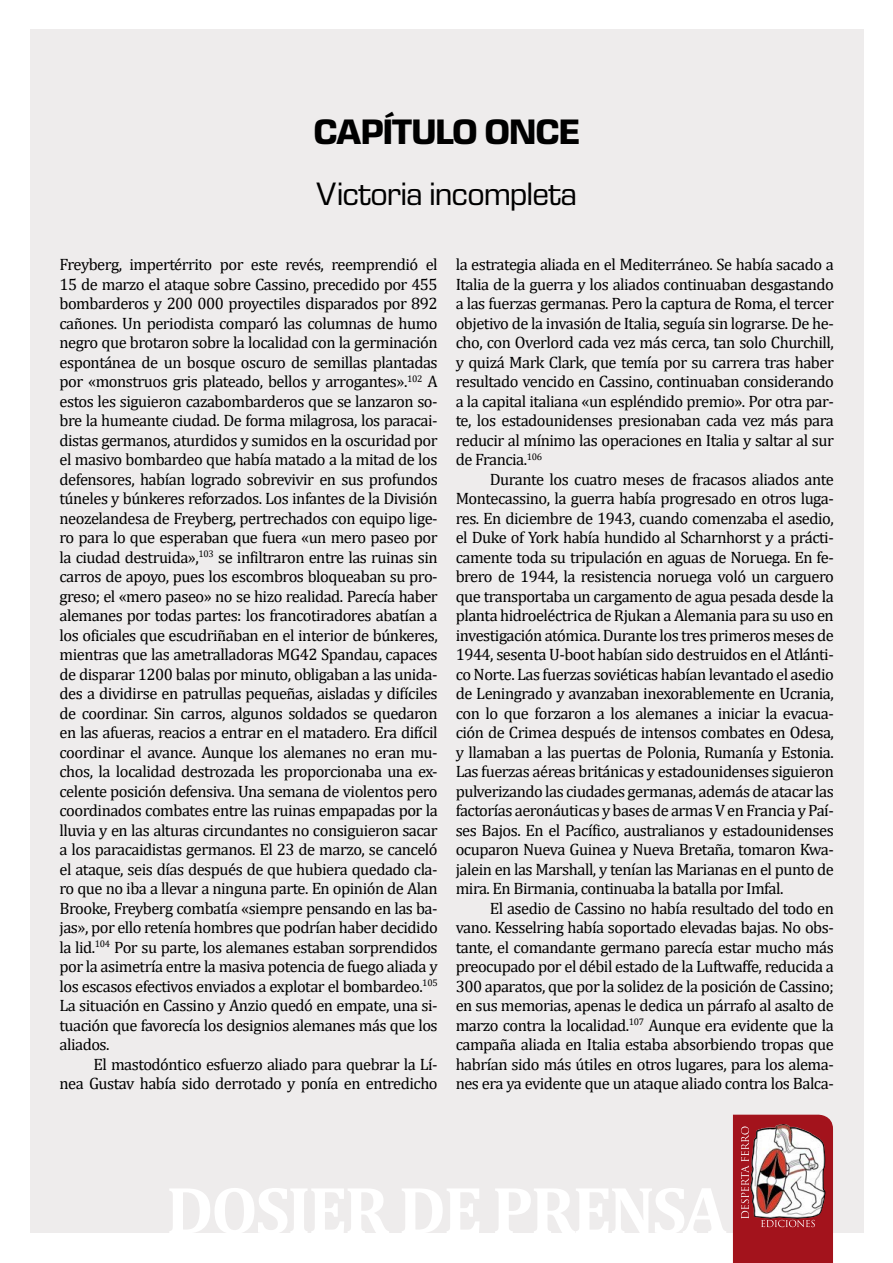
<style>
.page{position:relative;width:893px;height:1263px;background:#fff}
.page>*{position:absolute;margin:0;border:0;box-sizing:border-box;transform-origin:0 0}
.numero_capitulo{font:700 36px "Eurostile Next LT Pro";letter-spacing:-.03em;color:#000}
.titulo_capitulo{font:33px "Eurostile Next LT Pro";letter-spacing:-.03em;color:#000}
.Texto_general{font:16.5px/19.5px "Cambria";letter-spacing:-.03em;color:#000;text-align:justify}
</style>
<div class="page">
<div style="left:30px;top:30px;width:833px;height:1203px;background:#eeecec"></div>
<svg style="left:733px;top:1115px;width:100px;height:148px;background:#b25c60"></svg>
<p class="numero_capitulo" style="left:314px;top:112px;width:268px">CAPÍTULO ONCE</p>
<p class="titulo_capitulo" style="left:316px;top:176px;width:262px">Victoria incompleta</p>
<p class="Texto_general" style="left:60px;top:255px;width:380px">Freyberg, impertérrito por este revés, reemprendió el 15 de marzo el ataque sobre Cassino, precedido por 455 bombarderos y 200 000 proyectiles disparados por 892 cañones. Un periodista comparó las columnas de humo negro que brotaron sobre la localidad con la germinación espontánea de un bosque oscuro de semillas plantadas por «monstruos gris plateado, bellos y arrogantes».<sup>102</sup> A estos les siguieron cazabombarderos que se lanzaron so&shy;bre la humeante ciudad. De forma milagrosa, los paracai&shy;distas germanos, aturdidos y sumidos en la oscuridad por el masivo bombardeo que había matado a la mitad de los defensores, habían logrado sobrevivir en sus profundos túneles y búnkeres reforzados. Los infantes de la División neozelandesa de Freyberg, pertrechados con equipo lige&shy;ro para lo que esperaban que fuera «un mero paseo por la ciudad destruida»,<sup>103</sup> se infiltraron entre las ruinas sin carros de apoyo, pues los escombros bloqueaban su pro&shy;greso; el «mero paseo» no se hizo realidad. Parecía haber alemanes por todas partes: los francotiradores abatían a los oficiales que escudriñaban en el interior de búnkeres, mientras que las ametralladoras MG42 Spandau, capaces de disparar 1200 balas por minuto, obligaban a las unida&shy;des a dividirse en patrullas pequeñas, aisladas y difíciles de coordinar. Sin carros, algunos soldados se quedaron en las afueras, reacios a entrar en el matadero. Era difícil coordinar el avance. Aunque los alemanes no eran mu&shy;chos, la localidad destrozada les proporcionaba una ex&shy;celente posición defensiva. Una semana de violentos pero coordinados combates entre las ruinas empapadas por la lluvia y en las alturas circundantes no consiguieron sacar a los paracaidistas germanos. El 23 de marzo, se canceló el ataque, seis días después de que hubiera quedado cla&shy;ro que no iba a llevar a ninguna parte. En opinión de Alan Brooke, Freyberg combatía «siempre pensando en las ba&shy;jas», por ello retenía hombres que podrían haber decidido la lid.<sup>104</sup> Por su parte, los alemanes estaban sorprendidos por la asimetría entre la masiva potencia de fuego aliada y los escasos efectivos enviados a explotar el bombardeo.<sup>105<br></sup>La situación en Cassino y Anzio quedó en empate, una si&shy;tuación que favorecía los designios alemanes más que los aliados.</p>
<p class="Texto_general" style="left:60px;top:1054px;width:380px;text-align:right">El mastodóntico esfuerzo aliado para quebrar la Lí-<br>nea Gustav había sido derrotado y ponía en entredicho</p>
<p class="Texto_general" style="left:456px;top:255px;width:380px">la estrategia aliada en el Mediterráneo. Se había sacado a Italia de la guerra y los aliados continuaban desgastando a las fuerzas germanas. Pero la captura de Roma, el tercer objetivo de la invasión de Italia, seguía sin lograrse. De he&shy;cho, con Overlord cada vez más cerca, tan solo Churchill, y quizá Mark Clark, que temía por su carrera tras haber resultado vencido en Cassino, continuaban considerando a la capital italiana «un espléndido premio». Por otra par&shy;te, los estadounidenses presionaban cada vez más para reducir al mínimo las operaciones en Italia y saltar al sur de Francia.<sup>106</sup></p>
<p class="Texto_general" style="left:456px;top:469px;width:380px;text-indent:34px">Durante los cuatro meses de fracasos aliados ante Montecassino, la guerra había progresado en otros luga&shy;res. En diciembre de 1943, cuando comenzaba el asedio, el Duke of York había hundido al Scharnhorst y a prácti&shy;camente toda su tripulación en aguas de Noruega. En fe&shy;brero de 1944, la resistencia noruega voló un carguero que transportaba un cargamento de agua pesada desde la planta hidroeléctrica de Rjukan a Alemania para su uso en investigación atómica. Durante los tres primeros meses de 1944, sesenta U-boot habían sido destruidos en el Atlánti&shy;co Norte. Las fuerzas soviéticas habían levantado el asedio de Leningrado y avanzaban inexorablemente en Ucrania, con lo que forzaron a los alemanes a iniciar la evacua&shy;ción de Crimea después de intensos combates en Odesa, y llamaban a las puertas de Polonia, Rumanía y Estonia.<br>Las fuerzas aéreas británicas y estadounidenses siguieron pulverizando las ciudades germanas, además de atacar las factorías aeronáuticas y bases de armas V en Francia y Paí&shy;ses Bajos. En el Pacífico, australianos y estadounidenses ocuparon Nueva Guinea y Nueva Bretaña, tomaron Kwa&shy;jalein en las Marshall, y tenían las Marianas en el punto de mira. En Birmania, continuaba la batalla por Imfal.</p>
<p class="Texto_general" style="left:456px;top:898px;width:380px;text-indent:34px">El asedio de Cassino no había resultado del todo en vano. Kesselring había soportado elevadas bajas. No obs&shy;tante, el comandante germano parecía estar mucho más preocupado por el débil estado de la Luftwaffe, reducida a 300 aparatos, que por la solidez de la posición de Cassino; en sus memorias, apenas le dedica un párrafo al asalto de marzo contra la localidad.<sup>107</sup> Aunque era evidente que la campaña aliada en Italia estaba absorbiendo tropas que habrían sido más útiles en otros lugares, para los alema&shy;nes era ya evidente que un ataque aliado contra los Balca-</p>
</div>
